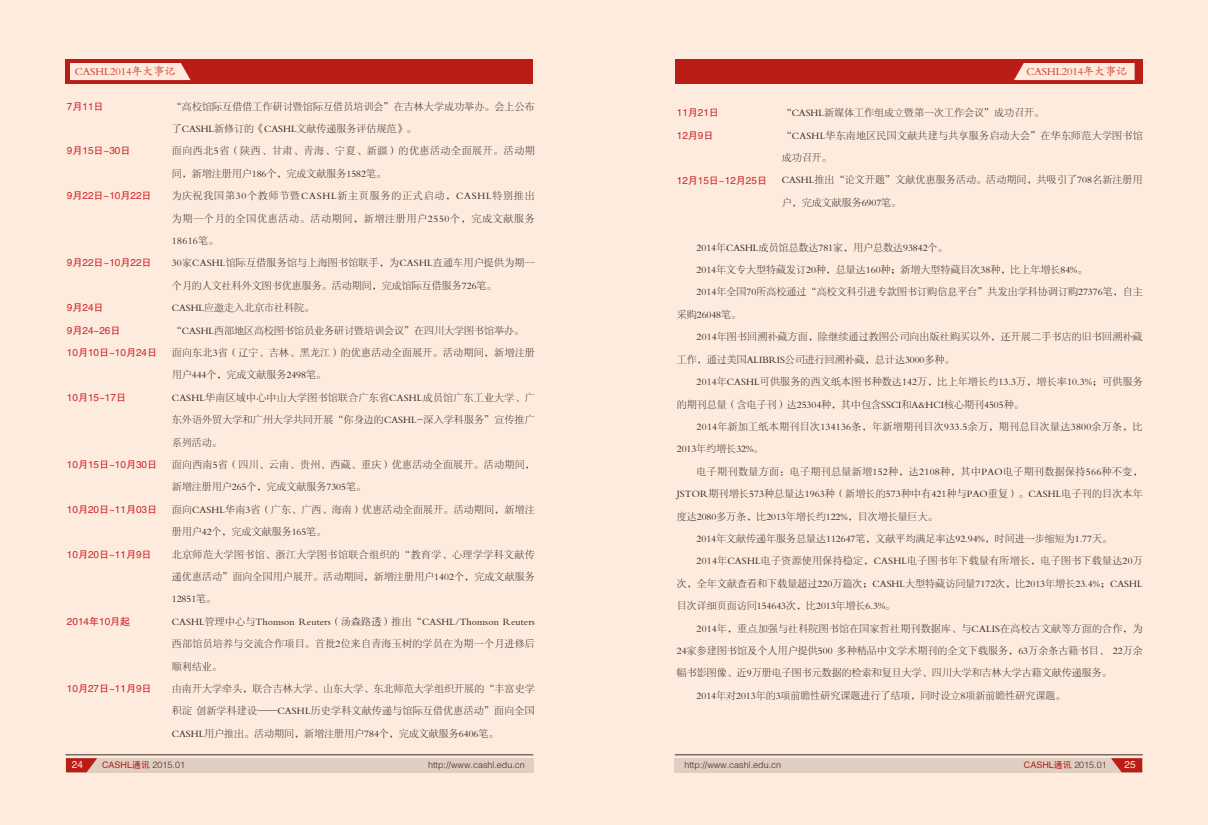
<style>
.page{position:relative;width:1208px;height:825px;background:#fdebdd}
.page>*{position:absolute;margin:0;border:0;box-sizing:border-box;transform-origin:0 0}
.t1{font:11px "FZKTJW GB1 0";color:#d1232a}
.t2{font:10px "FZSYJW GB1 0";letter-spacing:.01em;color:#231f20}
.t3{font:10px "FZHTJW GB1 0";color:#d1232a}
.t4{font:10px "FZSYJW GB1 0";letter-spacing:.03em;color:#231f20}
.t5{font:10px "FZSYJW GB1 0";letter-spacing:.035em;color:#231f20}
.t6{font:10px "FZSYJW GB1 0";letter-spacing:.08em;color:#231f20}
.t7{font:10px "FZSYJW GB1 0";letter-spacing:.065em;color:#231f20}
.t8{font:10px "FZSYJW GB1 0";letter-spacing:.055em;color:#231f20}
.t9{font:10px "FZSYJW GB1 0";letter-spacing:.04em;color:#231f20}
.t10{font:10px "FZHTJW GB1 0";color:#fff}
.t11{font:9px "FZZDXJW GB1 0";color:#231f20}
.t12{font:9px "FZHTJW GB1 0";color:#b00d15}
.s1{font-family:"FZZDXJW GB1 0";color:#231f20}
</style>
<div class="page">
<p class="t1" style="left:75px;top:66px;width:102px">CASHL2014年大事记</p>
<p class="t1" style="left:1026px;top:66px;width:102px">CASHL2014年大事记</p>
<p class="t3" style="left:67px;top:101px;width:38px">7月11日</p>
<p class="t2" style="left:172px;top:101px;width:364px">“高校馆际互借借工作研讨暨馆际互借员培训会”在吉林大学成功举办。会上公布</p>
<p class="t2" style="left:172px;top:123px;width:246px">了CASHL新修订的《CASHL文献传递服务评估规范》。</p>
<p class="t3" style="left:67px;top:145px;width:65px">9月15日~30日</p>
<p class="t8" style="left:172px;top:146px;width:364px">面向西北5省（陕西、甘肃、青海、宁夏、新疆）的优惠活动全面展开。活动期</p>
<p class="t2" style="left:172px;top:168px;width:216px">间，新增注册用户186个，完成文献服务1582笔。</p>
<p class="t3" style="left:67px;top:190px;width:86px">9月22日~10月22日</p>
<p class="t6" style="left:172px;top:190px;width:364px">为庆祝我国第30个教师节暨CASHL新主页服务的正式启动，CASHL特别推出</p>
<p class="t7" style="left:172px;top:213px;width:364px">为期一个月的全国优惠活动。活动期间，新增注册用户2550个，完成文献服务</p>
<p class="t2" style="left:172px;top:235px;width:48px">18616笔。</p>
<p class="t3" style="left:67px;top:257px;width:86px">9月22日~10月22日</p>
<p class="t2" style="left:172px;top:258px;width:364px">30家CASHL馆际互借服务馆与上海图书馆联手，为CASHL直通车用户提供为期一</p>
<p class="t2" style="left:172px;top:280px;width:326px">个月的人文社科外文图书优惠服务。活动期间，完成馆际互借服务726笔。</p>
<p class="t3" style="left:67px;top:302px;width:38px">9月24日</p>
<p class="t2" style="left:172px;top:302px;width:144px">CASHL应邀走入北京市社科院。</p>
<p class="t3" style="left:67px;top:325px;width:55px">9月24~26日</p>
<p class="t2" style="left:172px;top:325px;width:354px">“CASHL西部地区高校图书馆员业务研讨暨培训会议”在四川大学图书馆举办。</p>
<p class="t3" style="left:67px;top:347px;width:92px">10月10日~10月24日</p>
<p class="t2" style="left:172px;top:347px;width:364px">面向东北3省（辽宁、吉林、黑龙江）的优惠活动全面展开。活动期间，新增注册</p>
<p class="t2" style="left:172px;top:370px;width:156px">用户444个，完成文献服务2498笔。</p>
<p class="t3" style="left:67px;top:392px;width:61px">10月15~17日</p>
<p class="t2" style="left:172px;top:392px;width:364px">CASHL华南区域中心中山大学图书馆联合广东省CASHL成员馆广东工业大学、广</p>
<p class="t2" style="left:172px;top:414px;width:364px">东外语外贸大学和广州大学共同开展“你身边的CASHL-深入学科服务”宣传推广</p>
<p class="t2" style="left:172px;top:437px;width:51px">系列活动。</p>
<p class="t3" style="left:67px;top:459px;width:92px">10月15日~10月30日</p>
<p class="t2" style="left:172px;top:459px;width:364px">面向西南5省（四川、云南、贵州、西藏、重庆）优惠活动全面展开。活动期间，</p>
<p class="t2" style="left:172px;top:482px;width:196px">新增注册用户265个，完成文献服务7305笔。</p>
<p class="t3" style="left:67px;top:504px;width:92px">10月20日~11月03日</p>
<p class="t2" style="left:172px;top:504px;width:364px">面向CASHL华南3省（广东、广西、海南）优惠活动全面展开。活动期间，新增注</p>
<p class="t2" style="left:172px;top:526px;width:156px">册用户42个，完成文献服务165笔。</p>
<p class="t3" style="left:67px;top:549px;width:86px">10月20日~11月9日</p>
<p class="t9" style="left:172px;top:549px;width:364px">北京师范大学图书馆、浙江大学图书馆联合组织的“教育学、心理学学科文献传</p>
<p class="t2" style="left:172px;top:571px;width:364px">递优惠活动”面向全国用户展开。活动期间，新增注册用户1402个，完成文献服务</p>
<p class="t2" style="left:172px;top:594px;width:46px">12851笔。</p>
<p class="t3" style="left:67px;top:616px;width:65px">2014年10月起</p>
<p class="t2" style="left:172px;top:616px;width:364px">CASHL管理中心与Thomson Reuters（汤森路透）推出“CASHL/Thomson Reuters</p>
<p class="t2" style="left:172px;top:638px;width:364px">西部馆员培养与交流合作项目。首批2位来自青海玉树的学员在为期一个月进修后</p>
<p class="t2" style="left:172px;top:661px;width:51px">顺利结业。</p>
<p class="t3" style="left:67px;top:683px;width:86px">10月27日~11月9日</p>
<p class="t2" style="left:172px;top:683px;width:364px">由南开大学牵头，联合吉林大学、山东大学、东北师范大学组织开展的“丰富史学</p>
<p class="t2" style="left:172px;top:706px;width:364px">积淀 创新学科建设——CASHL历史学科文献传递与馆际互借优惠活动”面向全国</p>
<p class="t2" style="left:172px;top:728px;width:328px">CASHL用户推出。活动期间，新增注册用户784个，完成文献服务6406笔。</p>
<p class="t3" style="left:677px;top:107px;width:44px">11月21日</p>
<p class="t2" style="left:781px;top:108px;width:264px">“CASHL新媒体工作组成立暨第一次工作会议”成功召开。</p>
<p class="t3" style="left:677px;top:130px;width:38px">12月9日</p>
<p class="t2" style="left:781px;top:130px;width:362px">“CASHL华东南地区民国文献共建与共享服务启动大会”在华东师范大学图书馆</p>
<p class="t2" style="left:781px;top:152px;width:51px">成功召开。</p>
<p class="t3" style="left:677px;top:175px;width:92px">12月15日~12月25日</p>
<p class="t2" style="left:781px;top:175px;width:362px">CASHL推出“论文开题”文献优惠服务活动。活动期间，共吸引了708名新注册用</p>
<p class="t2" style="left:781px;top:197px;width:121px">户，完成文献服务6907笔。</p>
<p class="t2" style="left:696px;top:242px;width:252px">2014年CASHL成员馆总数达781家，用户总数达93842个。</p>
<p class="t2" style="left:696px;top:264px;width:392px">2014年文专大型特藏发订20种，总量达160种；新增大型特藏目次38种，比上年增长84%。</p>
<p class="t2" style="left:696px;top:287px;width:448px">2014年全国70所高校通过“高校文科引进专款图书订购信息平台”共发出学科协调订购27376笔，自主</p>
<p class="t2" style="left:677px;top:309px;width:66px">采购26048笔。</p>
<p class="t2" style="left:696px;top:332px;width:447px">2014年图书回溯补藏方面，除继续通过教图公司向出版社购买以外，还开展二手书店的旧书回溯补藏</p>
<p class="t2" style="left:677px;top:354px;width:279px">工作，通过美国ALIBRIS公司进行回溯补藏，总计达3000多种。</p>
<p class="t2" style="left:696px;top:376px;width:448px">2014年CASHL可供服务的西文纸本图书种数达142万，比上年增长约13.3万，增长率10.3%；可供服务</p>
<p class="t2" style="left:677px;top:399px;width:348px">的期刊总量（含电子刊）达25304种，其中包含SSCI和A&amp;HCI核心期刊4505种。</p>
<p class="t4" style="left:696px;top:421px;width:448px">2014年新加工纸本期刊目次134136条，年新增期刊目次933.5余万，期刊总目次量达3800余万条，比</p>
<p class="t2" style="left:677px;top:444px;width:88px">2013年约增长32%。</p>
<p class="t5" style="left:696px;top:466px;width:447px">电子期刊数量方面：电子期刊总量新增152种，达2108种，其中PAO电子期刊数据保持566种不变，</p>
<p class="t2" style="left:677px;top:488px;width:467px">JSTOR期刊增长573种总量达1963种（新增长的573种中有421种与PAO重复）。CASHL电子刊的目次本年</p>
<p class="t2" style="left:677px;top:511px;width:262px">度达2080多万条，比2013年增长约122%，目次增长量巨大。</p>
<p class="t2" style="left:696px;top:533px;width:417px">2014年文献传递年服务总量达112647笔，文献平均满足率达92.94%，时间进一步缩短为1.77天。</p>
<p class="t2" style="left:696px;top:556px;width:448px">2014年CASHL电子资源使用保持稳定，CASHL电子图书年下载量有所增长，电子图书下载量达20万</p>
<p class="t2" style="left:677px;top:578px;width:467px">次，全年文献查看和下载量超过220万篇次；CASHL大型特藏访问量7172次，比2013年增长23.4%；CASHL</p>
<p class="t2" style="left:677px;top:600px;width:220px">目次详细页面访问154643次，比2013年增长6.3%。</p>
<p class="t2" style="left:696px;top:623px;width:447px">2014年，重点加强与社科院图书馆在国家哲社期刊数据库、与CALIS在高校古文献等方面的合作，为</p>
<p class="t2" style="left:677px;top:645px;width:467px">24家参建图书馆及个人用户提供500 多种精品中文学术期刊的全文下载服务，63万余条古籍书目、 22万余</p>
<p class="t2" style="left:677px;top:668px;width:436px">幅书影图像、近9万册电子图书元数据的检索和复旦大学、四川大学和吉林大学古籍文献传递服务。</p>
<p class="t2" style="left:696px;top:690px;width:370px">2014年对2013年的3项前瞻性研究课题进行了结项，同时设立8项新前瞻性研究课题。</p>
<p class="t10" style="left:72px;top:759px;width:13px">24</p>
<p class="t10" style="left:1124px;top:759px;width:13px">25</p>
<p class="t12" style="left:102px;top:760px;width:84px">CASHL通讯 <span class="s1">2015.01</span></p>
<p class="t11" style="left:428px;top:760px;width:98px">http://www.cashl.edu.cn</p>
<p class="t11" style="left:684px;top:760px;width:98px">http://www.cashl.edu.cn</p>
<p class="t12" style="left:1024px;top:760px;width:84px">CASHL通讯 <span class="s1">2015.01</span></p>
</div>
